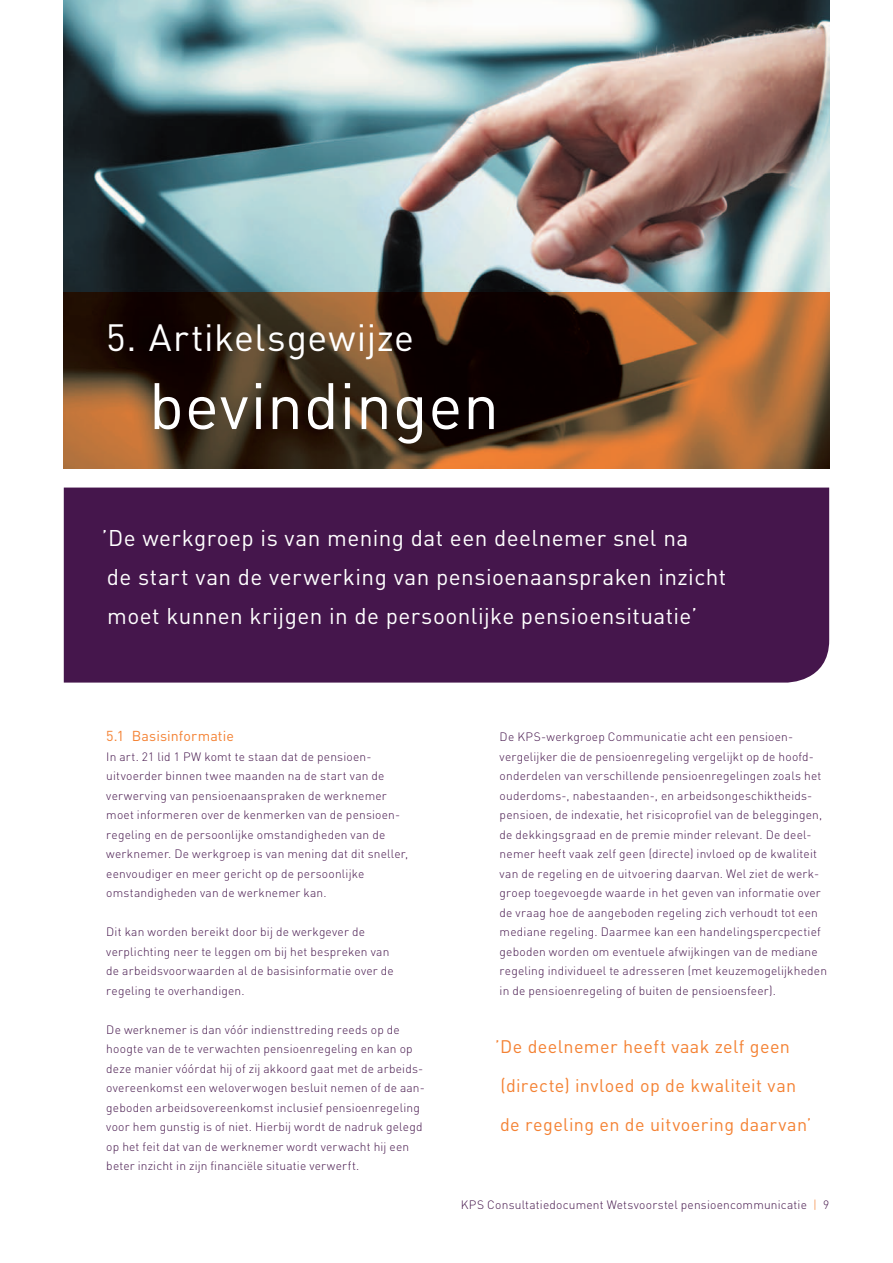
<style>
.page{position:relative;width:893px;height:1263px;background:#fff}
.page>*{position:absolute;margin:0;border:0;box-sizing:border-box;transform-origin:0 0}
.t1{font:64.5px "DIN Pro";letter-spacing:.01em;color:#fff}
.t2{font:37.5px "DIN Pro";letter-spacing:.015em;color:#fff}
.t3{font:22.5px/39px "DIN Pro";letter-spacing:.02em;color:#fff}
.t4{font:18px/39px "DIN Pro";letter-spacing:.02em;color:#f48234}
.t5{font:14.25px "DIN Pro";letter-spacing:.005em;color:#f48234}
.t6{font:300 12px/19.5px "DIN Pro";letter-spacing:.015em;color:#45164c}
.s1{color:#f48234}
</style>
<div class="page">
<img style="left:64px;top:0;width:765px;height:468px">
<div style="left:64px;top:488px;width:765px;height:195px;background:#45164c"></div>
<h2 class="t2" style="left:106px;top:312px;width:309px">5. Artikelsgewijze</h2>
<h1 class="t1" style="left:149px;top:362px;width:352px">bevindingen</h1>
<h3 class="t3" style="left:102px;top:517px;width:626px">’De werkgroep is van mening dat een deelnemer snel na<br>de start van de verwerking van pensioenaanspraken inzicht moet kunnen krijgen in de persoonlijke pensioensituatie’</h3>
<p class="t5" style="left:106px;top:726px;width:129px">5.1 Basisinformatie</p>
<p class="t6" style="left:106px;top:746px;width:303px">In art. 21 lid 1 PW komt te staan dat de pensioen&shy;uitvoerder binnen twee maanden na de start van de verwerving van pensioenaanspraken de werknemer moet informeren over de kenmerken van de pensioen&shy;regeling en de persoonlijke omstandigheden van de werknemer. De werkgroep is van mening dat dit sneller, eenvoudiger en meer gericht op de persoonlijke omstandigheden van de werknemer kan.</p>
<p class="t6" style="left:106px;top:921px;width:289px">Dit kan worden bereikt door bij de werkgever de verplichting neer te leggen om bij het bespreken van de arbeidsvoorwaarden al de basisinformatie over de regeling te overhandigen.</p>
<p class="t6" style="left:106px;top:1019px;width:320px">De werknemer is dan vóór indiensttreding reeds op de hoogte van de te verwachten pensioenregeling en kan op deze manier vóórdat hij of zij akkoord gaat met de arbeids&shy;overeenkomst een weloverwogen besluit nemen of de aan&shy;geboden arbeidsovereenkomst inclusief pensioenregeling voor hem gunstig is of niet. Hierbij wordt de nadruk gelegd op het feit dat van de werknemer wordt verwacht hij een beter inzicht in zijn financiële situatie verwerft.</p>
<p class="t6" style="left:500px;top:726px;width:329px">De KPS-werkgroep Communicatie acht een pensioen&shy;vergelijker die de pensioenregeling vergelijkt op de hoofd&shy;onderdelen van verschillende pensioenregelingen zoals het ouderdoms-, nabestaanden-, en arbeidsongeschiktheids&shy;pensioen, de indexatie, het risicoprofiel van de beleggingen, de dekkingsgraad en de premie minder relevant. De deel&shy;nemer heeft vaak zelf geen (directe) invloed op de kwaliteit van de regeling en de uitvoering daarvan. Wel ziet de werk&shy;groep toegevoegde waarde in het geven van informatie over de vraag hoe de aangeboden regeling zich verhoudt tot een mediane regeling. Daarmee kan een handelingspercpectief geboden worden om eventuele afwijkingen van de mediane regeling individueel te adresseren (met keuzemogelijkheden in de pensioenregeling of buiten de pensioensfeer).</p>
<h3 class="t4" style="left:495px;top:1026px;width:318px">’De deel nemer heeft vaak zelf geen (directe) invloed op de kwaliteit van de regeling en de uitvoering daarvan’</h3>
<p class="t6" style="left:461px;top:1194px;width:370px">KPS Consultatiedocument Wetsvoorstel pensioencommunicatie <span class="s1">|</span> 9</p>
</div>
